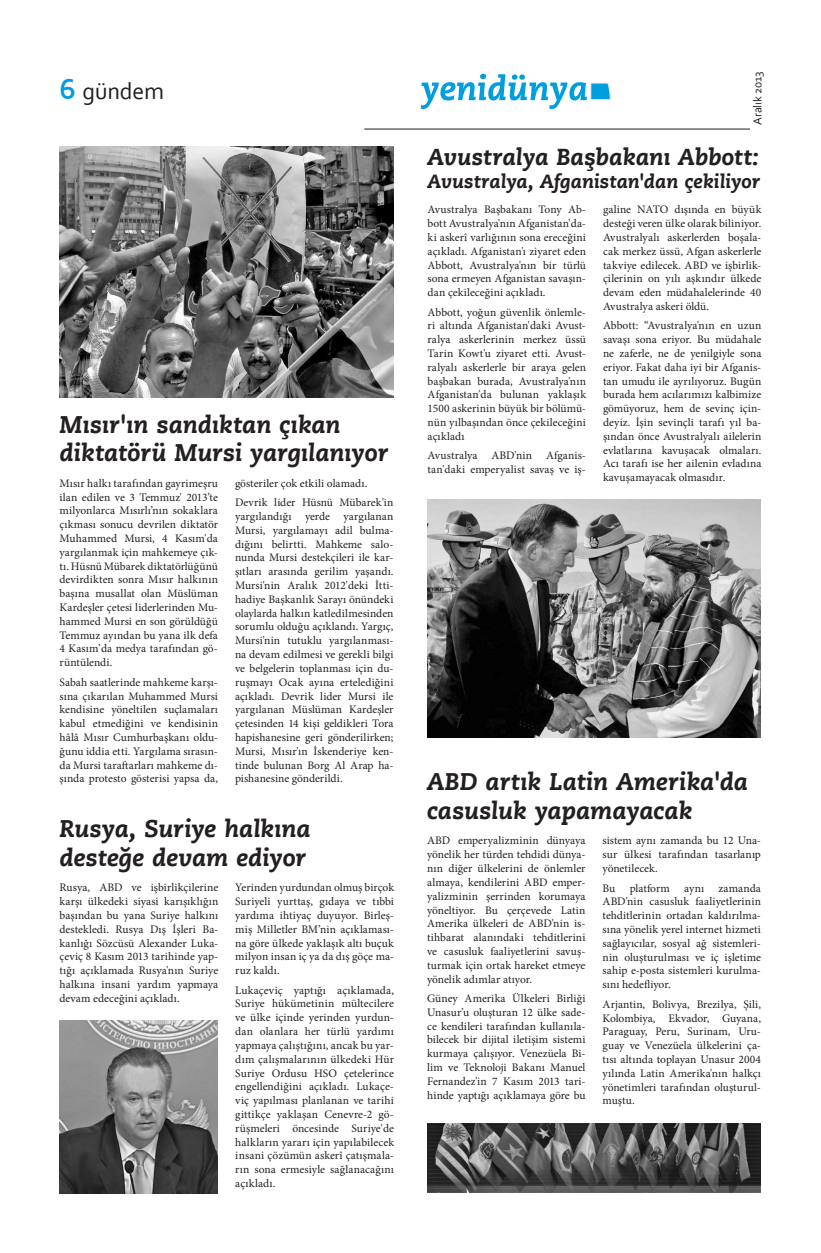
<style>
.page{position:relative;width:821px;height:1253px;background:#fff}
.page>*{position:absolute;margin:0;border:0;box-sizing:border-box;transform-origin:0 0}
.t1{font:700 30px "Corbel";color:#009ddf}
.t2{font:italic 800 24px/28.8px "Caecilia LT Std 86";color:#231f20}
.t3{font:24px "Corbel";letter-spacing:-.01em;color:#231f20}
.t4{font:italic 800 23px "Caecilia LT Std 86";color:#231f20}
.t5{font:italic 800 19px "Caecilia LT Std 86";color:#231f20}
.t6{font:12px "Corbel";letter-spacing:-.005em;color:#231f20}
.t7{font:11.5px/13.8px "Minion Pro";letter-spacing:.005em;color:#231f20;text-align:justify}
</style>
<div class="page">
<hr style="left:364px;top:129px;width:385px;height:1px;background:#231f20">
<svg style="left:420px;top:74px;width:190px;height:35px"></svg>
<img style="left:60px;top:147px;width:333px;height:250px">
<img style="left:60px;top:1020px;width:157px;height:173px">
<img style="left:427px;top:499px;width:333px;height:238px">
<img style="left:427px;top:1123px;width:333px;height:69px">
<h1 class="t1" style="left:60px;top:70px;width:18px">6</h1>
<h2 class="t3" style="left:83px;top:76px;width:83px">gündem</h2>
<h2 class="t2" style="left:60px;top:410px;width:330px">Mısır'ın sandıktan çıkan diktatörü Mursi yargılanıyor</h2>
<p class="t7" style="left:60px;top:476px;width:160px">Mısır halkı tarafından gayrimeşru ilan edilen ve 3 Temmuz' 2013’te milyonlarca Mısırlı’nın sokaklara çıkması sonucu devrilen diktatör Muhammed Mursi, 4 Kasım'da yargılanmak için mahkemeye çık&shy;tı. Hüsnü Mübarek diktatörlüğünü devirdikten sonra Mısır halkının başına musallat olan Müslüman Kardeşler çetesi liderlerinden Mu&shy;hammed Mursi en son görüldüğü Temmuz ayından bu yana ilk defa 4 Kasım’da medya tarafından gö&shy;rüntülendi.</p>
<p class="t7" style="left:60px;top:675px;width:160px">Sabah saatlerinde mahkeme karşı&shy;sına çıkarılan Muhammed Mursi kendisine yöneltilen suçlamaları kabul etmediğini ve kendisinin hâlâ Mısır Cumhurbaşkanı oldu&shy;ğunu iddia etti. Yargılama sırasın&shy;da Mursi taraftarları mahkeme dı&shy;şında protesto gösterisi yapsa da,</p>
<p class="t7" style="left:235px;top:473px;width:160px;line-height:19.5px">gösteriler çok etkili olamadı.<br>Devrik lider Hüsnü Mübarek'in</p>
<p class="t7" style="left:235px;top:509px;width:160px">yargılandığı yerde yargılanan Mursi, yargılamayı adil bulma&shy;dığını belirtti. Mahkeme salo&shy;nunda Mursi destekçileri ile kar&shy;şıtları arasında gerilim yaşandı.<br>Mursi'nin Aralık 2012'deki İtti&shy;hadiye Başkanlık Sarayı önündeki olaylarda halkın katledilmesinden sorumlu olduğu açıklandı. Yargıç, Mursi'nin tutuklu yargılanması&shy;na devam edilmesi ve gerekli bilgi ve belgelerin toplanması için du&shy;ruşmayı Ocak ayına ertelediğini açıkladı. Devrik lider Mursi ile yargılanan Müslüman Kardeşler çetesinden 14 kişi geldikleri Tora hapishanesine geri gönderilirken; Mursi, Mısır'ın İskenderiye ken&shy;tinde bulunan Borg Al Arap ha&shy;pishanesine gönderildi.</p>
<h2 class="t2" style="left:60px;top:814px;width:253px">Rusya, Suriye halkına desteğe devam ediyor</h2>
<p class="t7" style="left:60px;top:880px;width:160px">Rusya, ABD ve işbirlikçilerine karşı ülkedeki siyasi karışıklığın başından bu yana Suriye halkını destekledi. Rusya Dış İşleri Ba&shy;kanlığı Sözcüsü Alexander Luka&shy;çeviç 8 Kasım 2013 tarihinde yap&shy;tığı açıklamada Rusya'nın Suriye halkına insani yardım yapmaya devam edeceğini açıkladı.</p>
<p class="t7" style="left:235px;top:880px;width:160px">Yerinden yurdundan olmuş birçok Suriyeli yurttaş, gıdaya ve tıbbi yardıma ihtiyaç duyuyor. Birleş&shy;miş Milletler BM’nin açıklaması&shy;na göre ülkede yaklaşık altı buçuk milyon insan iç ya da dış göçe ma&shy;ruz kaldı.</p>
<p class="t7" style="left:235px;top:983px;width:160px">Lukaçeviç yaptığı açıklamada, Suriye hükümetinin mültecilere ve ülke içinde yerinden yurdun&shy;dan olanlara her türlü yardımı yapmaya çalıştığını, ancak bu yar&shy;dım çalışmalarının ülkedeki Hür Suriye Ordusu HSO çetelerince engellendiğini açıkladı. Lukaçe&shy;viç yapılması planlanan ve tarihi gittikçe yaklaşan Cenevre-2 gö&shy;rüşmeleri öncesinde Suriye'de halkların yararı için yapılabilecek insani çözümün askerî çatışmala&shy;rın sona ermesiyle sağlanacağını açıkladı.</p>
<p class="t6" style="left:749px;top:125px;width:55px;rotate:-90deg">Aralık 2013</p>
<h3 class="t4" style="left:427px;top:143px;width:333px">Avustralya Başbakanı Abbott:</h3>
<h3 class="t5" style="left:427px;top:169px;width:334px">Avustralya, Afganistan'dan çekiliyor</h3>
<p class="t7" style="left:427px;top:203px;width:160px">Avustralya Başbakanı Tony Ab&shy;bott Avustralya'nın Afganistan'da&shy;ki askerî varlığının sona ereceğini açıkladı. Afganistan'ı ziyaret eden Abbott, Avustralya'nın bir türlü sona ermeyen Afganistan savaşın&shy;dan çekileceğini açıkladı.</p>
<p class="t7" style="left:427px;top:305px;width:160px">Abbott, yoğun güvenlik önlemle&shy;ri altında Afganistan'daki Avust&shy;ralya askerlerinin merkez üssü Tarin Kowt'u ziyaret etti. Avust&shy;ralyalı askerlerle bir araya gelen başbakan burada, Avustralya'nın Afganistan'da bulunan yaklaşık 1500 askerinin büyük bir bölümü&shy;nün yılbaşından önce çekileceğini açıkladı</p>
<p class="t7" style="left:427px;top:449px;width:160px">Avustralya ABD'nin Afganis&shy;tan'daki emperyalist savaş ve iş-</p>
<p class="t7" style="left:603px;top:203px;width:160px">galine NATO dışında en büyük desteği veren ülke olarak biliniyor.<br>Avustralyalı askerlerden boşala&shy;cak merkez üssü, Afgan askerlerle takviye edilecek. ABD ve işbirlik&shy;çilerinin on yılı aşkındır ülkede devam eden müdahalelerinde 40<br>Avustralya askeri öldü.</p>
<p class="t7" style="left:603px;top:319px;width:160px">Abbott: “Avustralya'nın en uzun savaşı sona eriyor. Bu müdahale ne zaferle, ne de yenilgiyle sona eriyor. Fakat daha iyi bir Afganis&shy;tan umudu ile ayrılıyoruz. Bugün burada hem acılarımızı kalbimize gömüyoruz, hem de sevinç için&shy;deyiz. İşin sevinçli tarafı yıl ba&shy;şından önce Avustralyalı ailelerin evlatlarına kavuşacak olmaları.<br>Acı tarafı ise her ailenin evladına kavuşamayacak olmasıdır.</p>
<h2 class="t2" style="left:427px;top:767px;width:322px">ABD artık Latin Amerika'da casusluk yapamayacak</h2>
<p class="t7" style="left:427px;top:834px;width:160px">ABD emperyalizminin dünyaya yönelik her türden tehdidi dünya&shy;nın diğer ülkelerini de önlemler almaya, kendilerini ABD emper&shy;yalizminin şerrinden korumaya yöneltiyor. Bu çerçevede Latin Amerika ülkeleri de ABD'nin is&shy;tihbarat alanındaki tehditlerini ve casusluk faaliyetlerini savuş&shy;turmak için ortak hareket etmeye yönelik adımlar atıyor.</p>
<p class="t7" style="left:427px;top:991px;width:160px">Güney Amerika Ülkeleri Birliği Unasur’u oluşturan 12 ülke sade&shy;ce kendileri tarafından kullanıla&shy;bilecek bir dijital iletişim sistemi kurmaya çalışıyor. Venezüela Bi&shy;lim ve Teknoloji Bakanı Manuel Fernandez'in 7 Kasım 2013 tari&shy;hinde yaptığı açıklamaya göre bu</p>
<p class="t7" style="left:602px;top:834px;width:160px">sistem aynı zamanda bu 12 Una&shy;sur ülkesi tarafından tasarlanıp yönetilecek.</p>
<p class="t7" style="left:602px;top:881px;width:160px">Bu platform aynı zamanda ABD'nin casusluk faaliyetlerinin tehditlerinin ortadan kaldırılma&shy;sına yönelik yerel internet hizmeti sağlayıcılar, sosyal ağ sistemleri&shy;nin oluşturulması ve iç işletime sahip e-posta sistemleri kurulma&shy;sını hedefliyor.</p>
<p class="t7" style="left:602px;top:997px;width:160px">Arjantin, Bolivya, Brezilya, Şili, Kolombiya, Ekvador, Guyana, Paraguay, Peru, Surinam, Uru&shy;guay ve Venezüela ülkelerini ça&shy;tısı altında toplayan Unasur 2004 yılında Latin Amerika'nın halkçı yönetimleri tarafından oluşturul&shy;muştu.</p>
</div>
